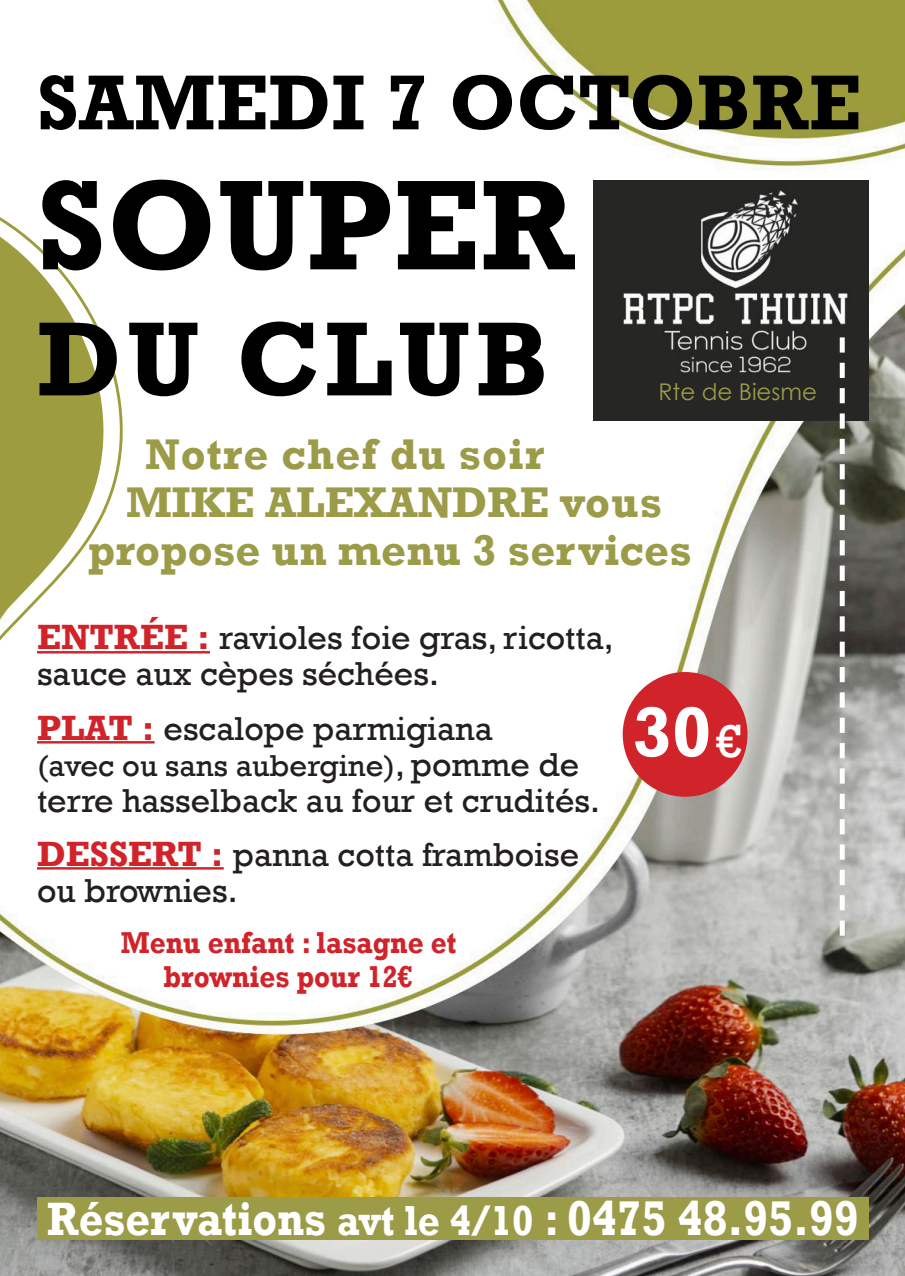
<style>
.page{position:relative;width:905px;height:1276px;background:#fff}
.page>*{position:absolute;margin:0;border:0;box-sizing:border-box;transform-origin:0 0}
.t1{font:700 130px "Rockwell";letter-spacing:.01em;color:#000}
.t2{font:700 107px "Rockwell";letter-spacing:.05em;color:#000}
.t3{font:700 79px "Rockwell";letter-spacing:.005em;color:#000}
.t4{font:700 72px "Rockwell";color:#fff}
.t5{font:700 48px "Rockwell";color:#fff;scale:.9 1}
.t6{font:700 44px "Rockwell";letter-spacing:.005em;color:#9c9b48}
.t7{font:700 44px "Rockwell";letter-spacing:.025em;color:#9c9b48}
.t8{font:34px "Rockwell";color:#231f20}
.t9{font:700 31px/34px "Rockwell";color:#d1232a;text-align:center;scale:.9 1}
.t10{font:31px "Rockwell";color:#231f20}
.t11{font:23px "Century Gothic";color:#9c9b48}
.s1{font-weight:700;font-size:36px;color:#d1232a}
.s2{font-size:34px}
.s3{font-weight:400;font-size:48px}
.s4{font-size:43px}
.s5{font-size:50px}
</style>
<div class="page">
<img style="left:0;top:0;width:904px;height:1276px">
<svg style="left:37px;top:18px;width:589px;height:905px"></svg>
<svg style="left:0;top:168px;width:125px;height:791px"></svg>
<hr style="left:37px;top:651px;width:173px;height:2px;background:#d1232a">
<hr style="left:37px;top:741px;width:117px;height:2px;background:#d1232a">
<hr style="left:37px;top:867px;width:187px;height:2px;background:#d1232a">
<img style="left:593px;top:180px;width:275px;height:240px">
<svg style="left:839px;top:337px;width:5px;height:598px"></svg>
<div style="left:37px;top:1197px;width:831px;height:43px;background:#9c9b48"></div>
<div style="left:622px;top:672px;width:125px;height:125px;background:#d1232a;border-radius:50%"></div>
<p class="t3" style="left:37px;top:55px;width:825px">SAMEDI 7 OCTOBRE</p>
<p class="t1" style="left:37px;top:147px;width:539px">SOUPER</p>
<p class="t2" style="left:37px;top:294px;width:513px">DU CLUB</p>
<p class="t11" style="left:658px;top:376px;width:160px">Rte de Biesme</p>
<p class="t7" style="left:145px;top:428px;width:400px">Notre chef du soir</p>
<p class="t6" style="left:126px;top:476px;width:537px">MIKE ALEXANDRE vous</p>
<p class="t6" style="left:88px;top:524px;width:605px">propose un menu 3 services</p>
<p class="t8" style="left:37px;top:618px;width:578px"><span class="s1">ENTRÉE :</span> ravioles foie gras, ricotta,</p>
<p class="t8" style="left:37px;top:654px;width:403px">sauce aux cèpes séchées.</p>
<p class="t8" style="left:37px;top:708px;width:457px"><span class="s1">PLAT :</span> escalope parmigiana</p>
<p class="t10" style="left:37px;top:747px;width:543px">(avec ou sans aubergine)<span class="s2">, pomme de</span></p>
<p class="t8" style="left:37px;top:780px;width:564px">terre hasselback au four et crudités.</p>
<p class="t8" style="left:37px;top:834px;width:543px"><span class="s1">DESSERT :</span> panna cotta framboise</p>
<p class="t8" style="left:37px;top:870px;width:202px">ou brownies.</p>
<p class="t9" style="left:121px;top:925px;width:374px">Menu enfant : lasagne et brownies pour 12€</p>
<p class="t4" style="left:632px;top:688px;width:111px">30<span class="s3">€</span></p>
<p class="t5" style="left:47px;top:1189px;width:903px">Réservations <span class="s4">avt le 4/10</span> : <span class="s5">0475 48.95.99</span></p>
</div>
